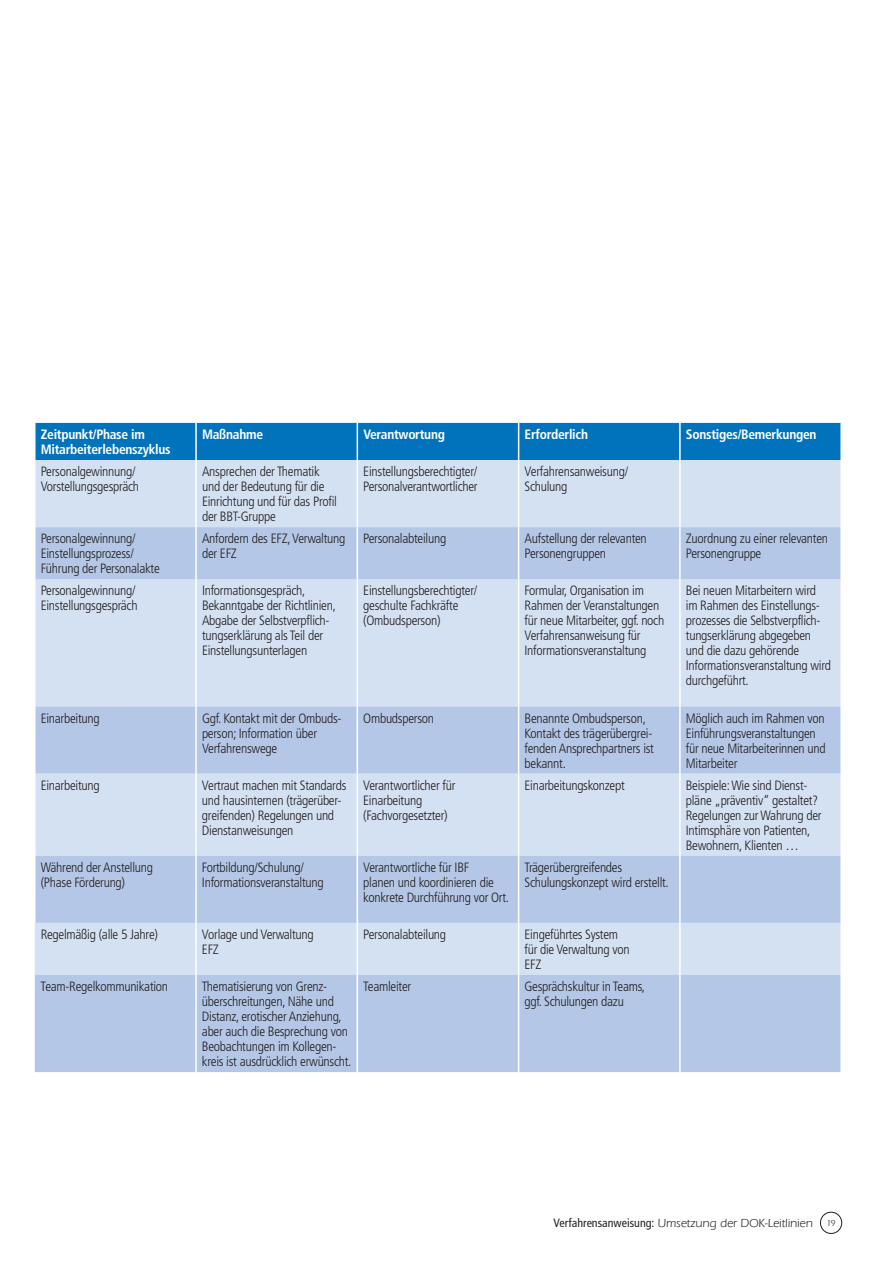
<style>
.page{position:relative;width:893px;height:1263px;background:#fff}
.page>*{position:absolute;margin:0;border:0;box-sizing:border-box;transform-origin:0 0}
.t1{font:300 condensed 13.5px/15px "Frutiger LT Pro";letter-spacing:-.02em;color:#231f20}
.t2{font:700 condensed 13.5px/15px "Frutiger LT Pro";letter-spacing:-.02em;color:#fff}
.t3{font:12px "ITC Eras LT";color:#231f20}
.s1{font-family:"Frutiger LT Pro";font-stretch:condensed}
.s2{font-size:9px}
</style>
<div class="page">
<div style="left:820px;top:1212px;width:22px;height:22px;border:1px solid #231f20;border-radius:50%"></div>
<div style="left:36px;top:423px;width:804px;height:37px;background:#0073bc"></div>
<div style="left:36px;top:460px;width:804px;height:67px;background:#d4e1f2"></div>
<svg style="left:35px;top:527px;width:805px;height:545px;background:#c4d3eb"></svg>
<hr style="left:195px;top:460px;width:2px;height:67px;background:#fff">
<hr style="left:357px;top:460px;width:1px;height:67px;background:#fff">
<hr style="left:518px;top:460px;width:1px;height:67px;background:#fff">
<hr style="left:679px;top:460px;width:2px;height:67px;background:#fff">
<hr style="left:34px;top:527px;width:2px;height:52px;background:#fff">
<hr style="left:195px;top:527px;width:2px;height:52px;background:#fff">
<hr style="left:357px;top:527px;width:1px;height:52px;background:#fff">
<hr style="left:518px;top:527px;width:1px;height:52px;background:#fff">
<hr style="left:679px;top:527px;width:2px;height:52px;background:#fff">
<hr style="left:34px;top:579px;width:2px;height:127px;background:#fff">
<hr style="left:195px;top:579px;width:2px;height:127px;background:#fff">
<hr style="left:357px;top:579px;width:1px;height:127px;background:#fff">
<hr style="left:518px;top:579px;width:1px;height:127px;background:#fff">
<hr style="left:679px;top:579px;width:2px;height:127px;background:#fff">
<hr style="left:34px;top:706px;width:2px;height:67px;background:#fff">
<hr style="left:195px;top:706px;width:2px;height:67px;background:#fff">
<hr style="left:357px;top:706px;width:1px;height:67px;background:#fff">
<hr style="left:518px;top:706px;width:1px;height:67px;background:#fff">
<hr style="left:679px;top:706px;width:2px;height:67px;background:#fff">
<hr style="left:34px;top:773px;width:2px;height:83px;background:#fff">
<hr style="left:195px;top:773px;width:2px;height:83px;background:#fff">
<hr style="left:357px;top:773px;width:1px;height:83px;background:#fff">
<hr style="left:518px;top:773px;width:1px;height:83px;background:#fff">
<hr style="left:679px;top:773px;width:2px;height:83px;background:#fff">
<hr style="left:34px;top:856px;width:2px;height:67px;background:#fff">
<hr style="left:195px;top:856px;width:2px;height:67px;background:#fff">
<hr style="left:357px;top:856px;width:1px;height:67px;background:#fff">
<hr style="left:518px;top:856px;width:1px;height:67px;background:#fff">
<hr style="left:679px;top:856px;width:2px;height:67px;background:#fff">
<hr style="left:195px;top:923px;width:2px;height:52px;background:#fff">
<hr style="left:357px;top:923px;width:1px;height:52px;background:#fff">
<hr style="left:518px;top:923px;width:1px;height:52px;background:#fff">
<hr style="left:679px;top:923px;width:2px;height:52px;background:#fff">
<hr style="left:195px;top:975px;width:2px;height:97px;background:#fff">
<hr style="left:357px;top:975px;width:1px;height:97px;background:#fff">
<hr style="left:518px;top:975px;width:1px;height:97px;background:#fff">
<hr style="left:679px;top:975px;width:2px;height:97px;background:#fff">
<hr style="left:195px;top:423px;width:2px;height:37px;background:#fff">
<hr style="left:357px;top:423px;width:1px;height:37px;background:#fff">
<hr style="left:518px;top:423px;width:1px;height:37px;background:#fff">
<hr style="left:679px;top:423px;width:2px;height:37px;background:#fff">
<p class="t2" style="left:41px;top:427px;width:131px">Zeitpunkt/Phase im<br>Mitarbeiterlebenszyklus</p>
<p class="t2" style="left:202px;top:427px;width:63px">Maßnahme</p>
<p class="t2" style="left:363px;top:427px;width:83px">Verantwortung</p>
<p class="t2" style="left:525px;top:427px;width:65px">Erforderlich</p>
<p class="t2" style="left:686px;top:427px;width:132px">Sonstiges/Bemerkungen</p>
<p class="t1" style="left:41px;top:464px;width:100px">Personalgewinnung/<br>Vorstellungsgespräch</p>
<p class="t1" style="left:202px;top:464px;width:136px">Ansprechen der Thematik und der Bedeutung für die<br>Einrichtung und für das Profil der BBT-Gruppe</p>
<p class="t1" style="left:363px;top:464px;width:116px">Einstellungsberechtigter/<br>Personalverantwortlicher</p>
<p class="t1" style="left:525px;top:464px;width:105px">Verfahrensanweisung/<br>Schulung</p>
<p class="t1" style="left:41px;top:531px;width:121px">Personalgewinnung/<br>Einstellungsprozess/<br>Führung der Personalakte</p>
<p class="t1" style="left:202px;top:531px;width:145px">Anfordern des EFZ, Verwaltung der EFZ</p>
<p class="t1" style="left:363px;top:531px;width:84px">Personalabteilung</p>
<p class="t1" style="left:525px;top:531px;width:124px">Aufstellung der relevanten<br>Personengruppen</p>
<p class="t1" style="left:686px;top:531px;width:144px">Zuordnung zu einer relevanten<br>Personengruppe</p>
<p class="t1" style="left:41px;top:583px;width:98px">Personalgewinnung/<br>Einstellungsgespräch</p>
<p class="t1" style="left:202px;top:583px;width:135px">Informationsgespräch,<br>Bekanntgabe der Richtlinien,<br>Abgabe der Selbstverpflich&shy;tungserklärung als Teil der<br>Einstellungsunterlagen</p>
<p class="t1" style="left:363px;top:583px;width:116px">Einstellungsberechtigter/ geschulte Fachkräfte (Ombudsperson)</p>
<p class="t1" style="left:525px;top:583px;width:141px">Formular, Organisation im<br>Rahmen der Veranstaltungen für neue Mitarbeiter, ggf. noch<br>Verfahrensanweisung für<br>Informationsveranstaltung</p>
<p class="t1" style="left:686px;top:583px;width:147px">Bei neuen Mitarbeitern wird im Rahmen des Einstellungs&shy;prozesses die Selbstverpflich&shy;tungserklärung abgegeben und die dazu gehörende<br>Informationsveranstaltung wird durchgeführt.</p>
<p class="t1" style="left:41px;top:710px;width:61px">Einarbeitung</p>
<p class="t1" style="left:202px;top:710px;width:141px">Ggf. Kontakt mit der Ombuds&shy;person; Information über<br>Verfahrenswege</p>
<p class="t1" style="left:363px;top:710px;width:72px">Ombudsperson</p>
<p class="t1" style="left:525px;top:710px;width:131px">Benannte Ombudsperson,<br>Kontakt des trägerübergrei&shy;fenden Ansprechpartners ist bekannt.</p>
<p class="t1" style="left:686px;top:710px;width:141px">Möglich auch im Rahmen von<br>Einführungsveranstaltungen für neue Mitarbeiterinnen und<br>Mitarbeiter</p>
<p class="t1" style="left:41px;top:778px;width:61px">Einarbeitung</p>
<p class="t1" style="left:202px;top:778px;width:146px">Vertraut machen mit Standards und hausinternen (trägerüber&shy;greifenden) Regelungen und<br>Dienstanweisungen</p>
<p class="t1" style="left:363px;top:778px;width:94px">Verantwortlicher für<br>Einarbeitung (Fachvorgesetzter)</p>
<p class="t1" style="left:525px;top:778px;width:102px">Einarbeitungskonzept</p>
<p class="t1" style="left:686px;top:778px;width:137px">Beispiele: Wie sind Dienst&shy;pläne „präventiv“ gestaltet?<br>Regelungen zur Wahrung der<br>Intimsphäre von Patienten,<br>Bewohnern, Klienten …</p>
<p class="t1" style="left:41px;top:860px;width:114px">Während der Anstellung (Phase Förderung)</p>
<p class="t1" style="left:202px;top:860px;width:123px">Fortbildung/Schulung/<br>Informationsveranstaltung</p>
<p class="t1" style="left:363px;top:860px;width:147px">Verantwortliche für IBF<br>planen und koordinieren die konkrete Durchführung vor Ort.</p>
<p class="t1" style="left:524px;top:860px;width:146px">Trägerübergreifendes<br>Schulungskonzept wird erstellt.</p>
<p class="t1" style="left:41px;top:927px;width:119px">Regelmäßig (alle 5 Jahre)</p>
<p class="t1" style="left:202px;top:927px;width:113px">Vorlage und Verwaltung<br>EFZ</p>
<p class="t1" style="left:363px;top:927px;width:84px">Personalabteilung</p>
<p class="t1" style="left:524px;top:927px;width:107px">Eingeführtes System für die Verwaltung von<br>EFZ</p>
<p class="t1" style="left:41px;top:979px;width:129px">Team-Regelkommunikation</p>
<p class="t1" style="left:202px;top:979px;width:151px">Thematisierung von Grenz&shy;überschreitungen, Nähe und<br>Distanz, erotischer Anziehung, aber auch die Besprechung von<br>Beobachtungen im Kollegen&shy;kreis ist ausdrücklich erwünscht.</p>
<p class="t1" style="left:363px;top:979px;width:50px">Teamleiter</p>
<p class="t1" style="left:524px;top:979px;width:122px">Gesprächskultur in Teams, ggf. Schulungen dazu</p>
<p class="t3" style="left:554px;top:1217px;width:284px"><span class="s1">Verfahrensanweisung:</span> Umsetzung der DOK-Leitlinien <span class="s2">19</span></p>
</div>
